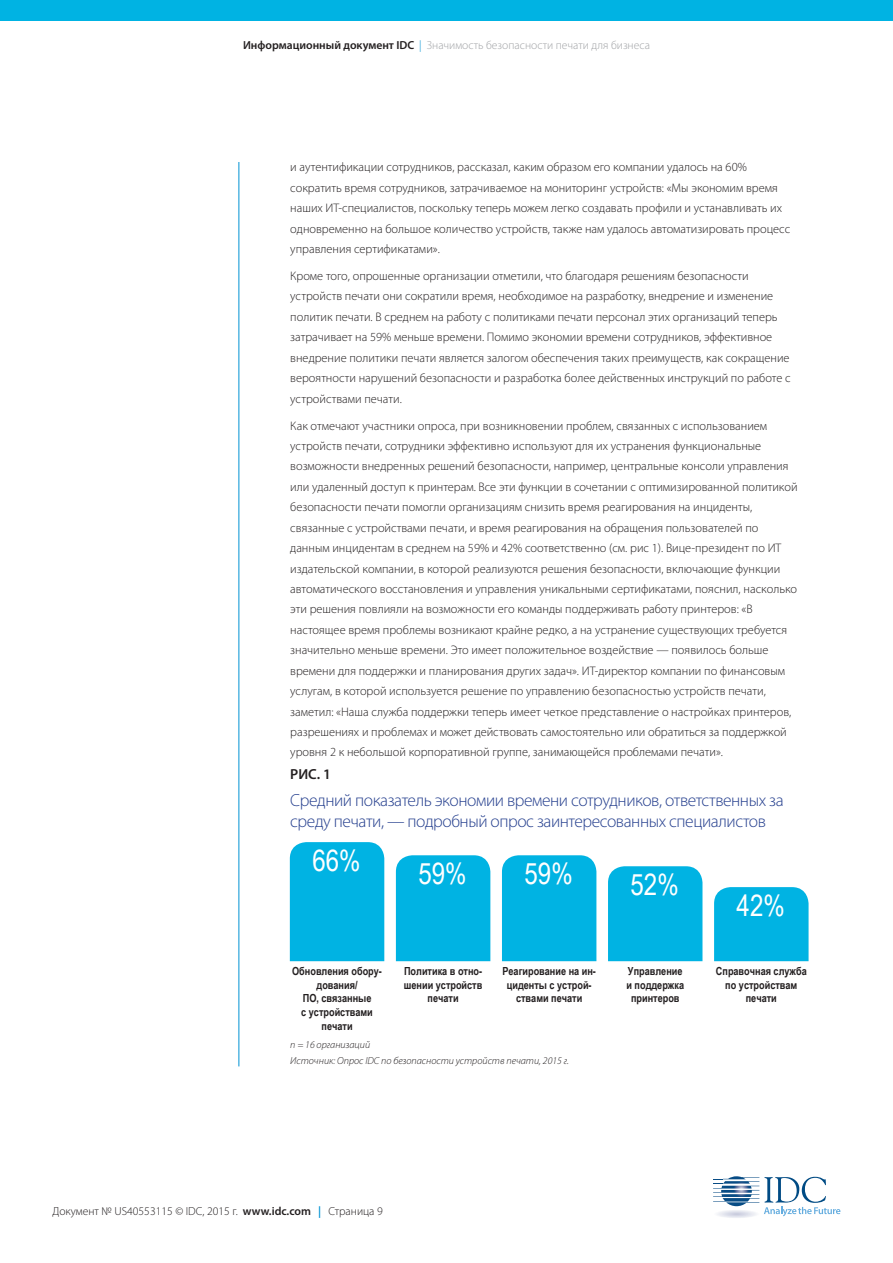
<style>
.page{position:relative;width:893px;height:1263px;background:#fff}
.page>*{position:absolute;margin:0;border:0;box-sizing:border-box;transform-origin:0 0}
.t1{font:29.4px "Arial Narrow";color:#fff}
.t2{font:300 17.55px/20.4px "Myriad Pro";letter-spacing:-.025em;color:#253f8e}
.t3{font:600 14.55px "Myriad Pro";color:#231f20}
.t4{font:300 12.45px/20.4px "Myriad Pro";color:#231f20}
.t5{font:300 11.7px "Myriad Pro";color:#a1a3a6}
.t6{font:300 11.7px "Myriad Pro";color:#231f20}
.t7{font:700 11.1px/13.6px "Arial Narrow";color:#231f20;text-align:center}
.t8{font:italic 300 10.2px/16px "Myriad Pro";color:#231f20}
.s1{font-weight:600;color:#231f20}
.s2{color:#0092d3}
.s3{font-weight:600}
.s4{font-weight:600;color:#0092d3}
</style>
<div class="page">
<hr style="left:239px;top:162px;width:1px;height:904px;background:#0092d3">
<div style="left:290px;top:842px;width:94px;height:119px;background:#00b3e3"></div>
<div style="left:396px;top:855px;width:94px;height:106px;background:#00b3e3"></div>
<div style="left:502px;top:855px;width:94px;height:106px;background:#00b3e3"></div>
<div style="left:608px;top:866px;width:94px;height:95px;background:#00b3e3"></div>
<div style="left:714px;top:887px;width:94px;height:74px;background:#00b3e3"></div>
<div style="left:0;top:0;width:893px;height:20px;background:#00b3e3"></div>
<svg style="left:713px;top:1177px;width:127px;height:41px"></svg>
<p class="t5" style="left:243px;top:38px;width:408px"><span class="s1">Информационный документ IDC</span> <span class="s2">|</span> Значимость безопасности печати для бизнеса</p>
<p class="t4" style="left:290px;top:157px;width:501px">и аутентификации сотрудников, рассказал, каким образом его компании удалось на 60% сократить время сотрудников, затрачиваемое на мониторинг устройств: «Мы экономим время наших ИТ-специалистов, поскольку теперь можем легко создавать профили и устанавливать их одновременно на большое количество устройств, также нам удалось автоматизировать процесс управления сертификатами».</p>
<p class="t4" style="left:290px;top:266px;width:502px">Кроме того, опрошенные организации отметили, что благодаря решениям безопасности устройств печати они сократили время, необходимое на разработку, внедрение и изменение политик печати. В среднем на работу с политиками печати персонал этих организаций теперь затрачивает на 59% меньше времени. Помимо экономии времени сотрудников, эффективное внедрение политики печати является залогом обеспечения таких преимуществ, как сокращение вероятности нарушений безопасности и разработка более действенных инструкций по работе с устройствами печати.</p>
<p class="t4" style="left:290px;top:415px;width:509px">Как отмечают участники опроса, при возникновении проблем, связанных с использованием устройств печати, сотрудники эффективно используют для их устранения функциональные возможности внедренных решений безопасности, например, центральные консоли управления или удаленный доступ к принтерам. Все эти функции в сочетании с оптимизированной политикой безопасности печати помогли организациям снизить время реагирования на инциденты, связанные с устройствами печати, и время реагирования на обращения пользователей по данным инцидентам в среднем на 59% и 42% соответственно (см. рис 1). Вице-президент по ИТ издательской компании, в которой реализуются решения безопасности, включающие функции автоматического восстановления и управления уникальными сертификатами, пояснил, насколько эти решения повлияли на возможности его команды поддерживать работу принтеров: «В настоящее время проблемы возникают крайне редко, а на устранение существующих требуется значительно меньше времени. Это имеет положительное воздействие — появилось больше времени для поддержки и планирования других задач». ИТ-директор компании по финансовым услугам, в которой используется решение по управлению безопасностью устройств печати, заметил: «Наша служба поддержки теперь имеет четкое представление о настройках принтеров, разрешениях и проблемах и может действовать самостоятельно или обратиться за поддержкой уровня 2 к небольшой корпоративной группе, занимающейся проблемами печати».</p>
<p class="t3" style="left:290px;top:765px;width:42px">РИС. 1</p>
<p class="t2" style="left:290px;top:790px;width:495px">Средний показатель экономии времени сотрудников, ответственных за среду печати, — подробный опрос заинтересованных специалистов</p>
<p class="t1" style="left:312px;top:839px;width:50px">66%</p>
<p class="t1" style="left:418px;top:852px;width:50px">59%</p>
<p class="t1" style="left:524px;top:852px;width:50px">59%</p>
<p class="t1" style="left:630px;top:863px;width:50px">52%</p>
<p class="t1" style="left:737px;top:884px;width:50px">42%</p>
<p class="t7" style="left:292px;top:963px;width:91px">Обновления обору&shy;дования/<br>ПО, связанные<br>с устройствами печати</p>
<p class="t7" style="left:404px;top:963px;width:80px">Политика в отно&shy;шении устройств печати</p>
<p class="t7" style="left:502px;top:963px;width:95px">Реагирование на ин&shy;циденты с устрой&shy;ствами печати</p>
<p class="t7" style="left:626px;top:963px;width:59px">Управление и поддержка принтеров</p>
<p class="t7" style="left:716px;top:963px;width:92px">Справочная служба по устройствам печати</p>
<p class="t8" style="left:290px;top:1037px;width:280px">n = 16 организаций<br>Источник: Опрос IDC по безопасности устройств печати, 2015 г.</p>
<p class="t6" style="left:53px;top:1204px;width:332px">Документ № US40553115 © IDC, 2015 г. <span class="s3">www.idc.com</span> <span class="s4">|</span> Страница 9</p>
</div>
